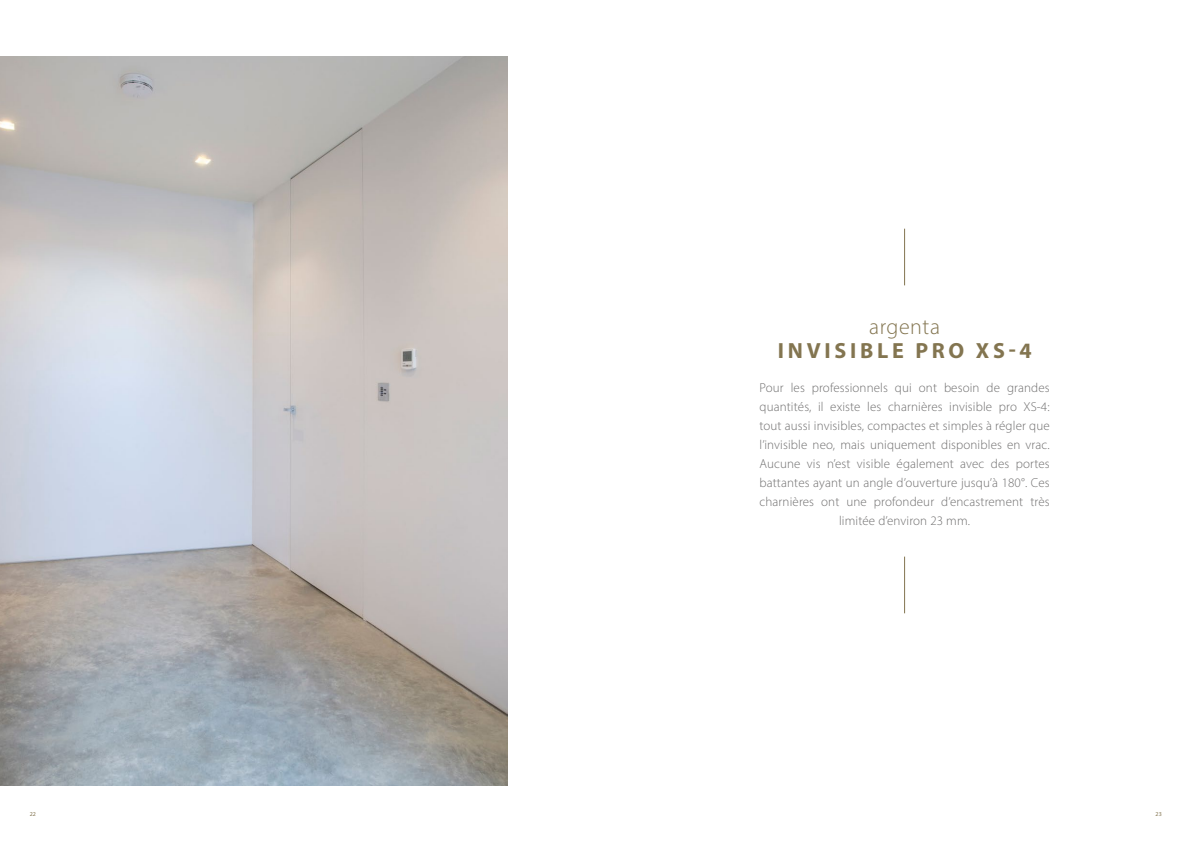
<style>
.page{position:relative;width:1191px;height:842px;background:#fff}
.page>*{position:absolute;margin:0;border:0;box-sizing:border-box;transform-origin:0 0}
.t1{font:700 22px "Myriad Pro";letter-spacing:.17em;color:#837550}
.t2{font:300 22px "Myriad Pro";letter-spacing:.025em;color:#837550}
.t3{font:300 13px/19px "Myriad Pro";letter-spacing:.01em;color:#706f6f;text-align:center}
.t4{font:6px "Myriad Pro";color:#837550}
</style>
<div class="page">
<img style="left:0;top:57px;width:507px;height:728px">
<hr style="left:904px;top:557px;width:1px;height:56px;background:#837550">
<hr style="left:904px;top:229px;width:1px;height:56px;background:#837550">
<h1 class="t2" style="left:869px;top:313px;width:72px">argenta</h1>
<h1 class="t1" style="left:778px;top:336px;width:255px">INVISIBLE PRO XS-4</h1>
<p class="t3" style="left:759px;top:378px;width:292px">Pour les professionnels qui ont besoin de grandes quantités, il existe les charnières invisible pro XS-4: tout aussi invisibles, compactes et simples à régler que l’invisible neo, mais uniquement disponibles en vrac.<br>Aucune vis n’est visible également avec des portes battantes ayant un angle d’ouverture jusqu’à 180°. Ces charnières ont une profondeur d’encastrement très limitée d’environ 23 mm.</p>
<p class="t4" style="left:30px;top:810px;width:8px">22</p>
<p class="t4" style="left:1155px;top:810px;width:8px">23</p>
</div>
